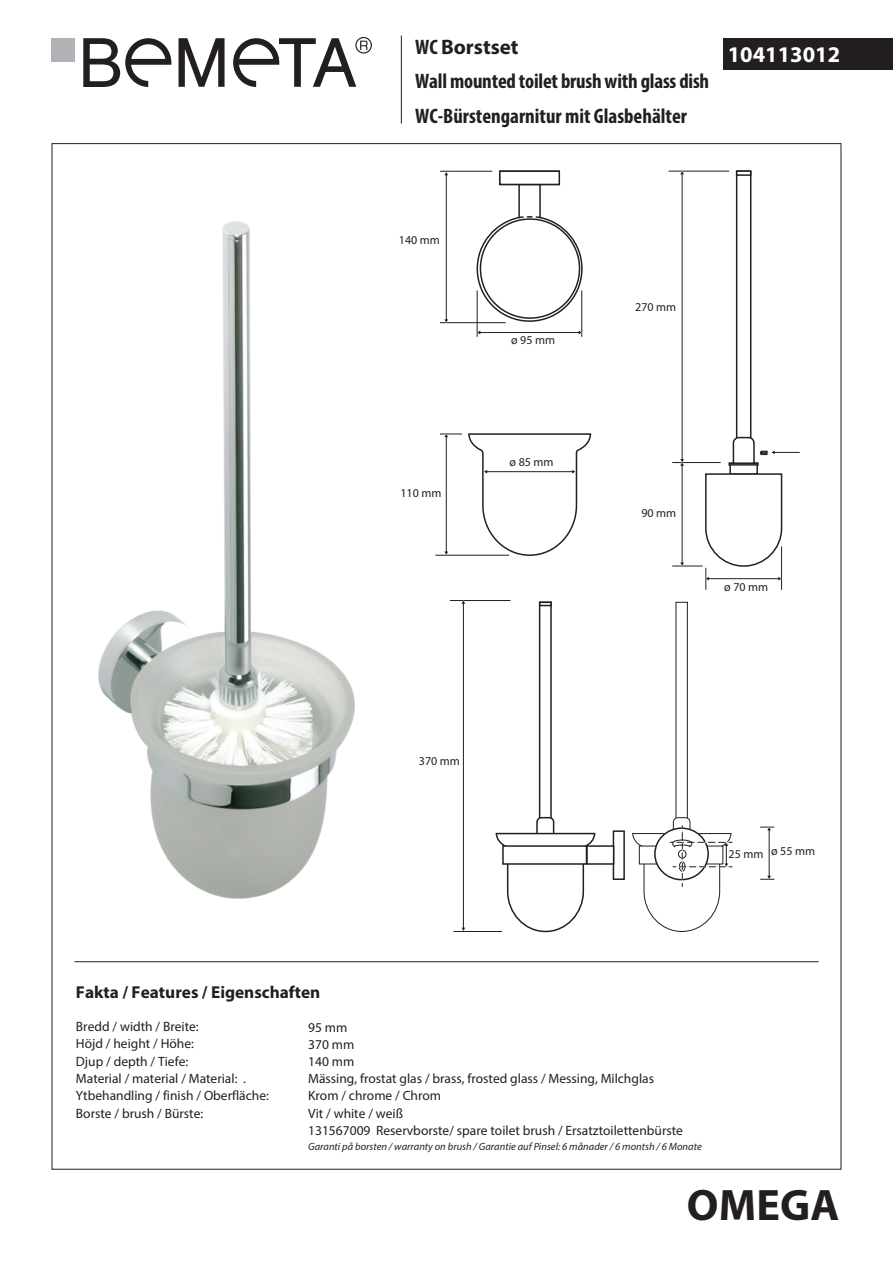
<style>
.page{position:relative;width:893px;height:1263px;background:#fff}
.page>*{position:absolute;margin:0;border:0;box-sizing:border-box;transform-origin:0 0}
.t1{font:700 44.25px "Myriad Pro";letter-spacing:.005em;color:#231f20}
.t2{font:700 22.5px "Myriad Pro";color:#fff}
.t3{font:700 condensed 21px/34px "Myriad Pro";letter-spacing:-.005em;color:#231f20}
.t4{font:700 17.25px "Myriad Pro";color:#231f20}
.t5{font:13.5px/17.1px "Myriad Pro";color:#231f20}
.t6{font:12px "Myriad Pro";color:#231f20}
.t7{font:italic 10.5px "Myriad Pro";color:#231f20}
.s1{font-stretch:normal}
</style>
<div class="page">
<div style="left:724px;top:38px;width:169px;height:32px;background:#231f20"></div>
<svg style="left:179px;top:38px;width:46px;height:49px"></svg>
<svg style="left:83px;top:38px;width:89px;height:49px"></svg>
<div style="left:51px;top:38px;width:24px;height:24px;background:#b1b2b6"></div>
<svg style="left:233px;top:37px;width:139px;height:50px"></svg>
<hr style="left:401px;top:36px;width:1px;height:88px;background:#231f20">
<hr style="left:668px;top:171px;width:61px;height:1px;background:#231f20">
<hr style="left:672px;top:462px;width:49px;height:1px;background:#231f20">
<hr style="left:672px;top:566px;width:31px;height:1px;background:#231f20">
<hr style="left:682px;top:174px;width:1px;height:286px;background:#231f20">
<hr style="left:450px;top:600px;width:60px;height:1px;background:#231f20">
<hr style="left:453px;top:931px;width:49px;height:1px;background:#231f20">
<hr style="left:463px;top:603px;width:1px;height:325px;background:#231f20">
<svg style="left:461px;top:600px;width:4px;height:4px"></svg>
<hr style="left:682px;top:465px;width:1px;height:98px;background:#231f20">
<svg style="left:680px;top:562px;width:4px;height:4px"></svg>
<svg style="left:680px;top:459px;width:4px;height:7px"></svg>
<div style="left:736px;top:170px;width:15px;height:294px;background:#fff;border:2px solid #231f20"></div>
<div style="left:729px;top:463px;width:29px;height:12px;background:#fff;border:2px solid #231f20"></div>
<svg style="left:728px;top:462px;width:31px;height:4px"></svg>
<svg style="left:736px;top:170px;width:15px;height:6px"></svg>
<svg style="left:705px;top:473px;width:78px;height:117px"></svg>
<svg style="left:732px;top:436px;width:68px;height:29px"></svg>
<hr style="left:440px;top:322px;width:66px;height:1px;background:#231f20">
<hr style="left:440px;top:171px;width:52px;height:1px;background:#231f20">
<hr style="left:446px;top:175px;width:1px;height:145px;background:#231f20">
<svg style="left:444px;top:319px;width:4px;height:4px"></svg>
<hr style="left:477px;top:290px;width:1px;height:47px;background:#231f20">
<svg style="left:476px;top:183px;width:107px;height:140px"></svg>
<div style="left:480px;top:219px;width:99px;height:99px;background:#fff;border-radius:50%"></div>
<div style="left:480px;top:218px;width:100px;height:101px;border:2px solid #231f20;border-radius:50%"></div>
<hr style="left:581px;top:290px;width:1px;height:47px;background:#231f20">
<hr style="left:480px;top:332px;width:99px;height:1px;background:#231f20">
<div style="left:499px;top:170px;width:61px;height:15px;background:#fff;border:2px solid #231f20"></div>
<hr style="left:435px;top:555px;width:74px;height:1px;background:#231f20">
<svg style="left:440px;top:433px;width:152px;height:123px"></svg>
<div style="left:539px;top:601px;width:13px;height:238px;background:#fff;border:2px solid #231f20"></div>
<svg style="left:539px;top:602px;width:13px;height:4px"></svg>
<div style="left:613px;top:830px;width:12px;height:50px;background:#fff;border:2px solid #231f20"></div>
<svg style="left:495px;top:816px;width:101px;height:117px"></svg>
<div style="left:586px;top:845px;width:28px;height:20px;background:#fff;border:2px solid #231f20"></div>
<div style="left:502px;top:845px;width:85px;height:20px;background:#fff;border:2px solid #231f20"></div>
<hr style="left:769px;top:830px;width:1px;height:46px;background:#231f20">
<svg style="left:760px;top:876px;width:14px;height:4px"></svg>
<svg style="left:760px;top:827px;width:14px;height:3px"></svg>
<svg style="left:632px;top:817px;width:100px;height:115px"></svg>
<hr style="left:74px;top:961px;width:745px;height:1px;background:#231f20">
<img style="left:98px;top:221px;width:257px;height:677px">
<h3 class="t3" style="left:415px;top:29px;width:295px">WC <span class="s1">Borstset<br></span>Wall mounted toilet brush with glass dish</h3>
<h3 class="t3" style="left:415px;top:99px;width:273px">WC-Bürstengarnitur mit Glasbehälter</h3>
<h2 class="t2" style="left:728px;top:40px;width:114px">104113012</h2>
<p class="t6" style="left:399px;top:233px;width:43px">140 mm</p>
<p class="t6" style="left:511px;top:333px;width:46px">ø 95 mm</p>
<p class="t6" style="left:635px;top:299px;width:43px">270 mm</p>
<p class="t6" style="left:400px;top:486px;width:43px">110 mm</p>
<p class="t6" style="left:510px;top:454px;width:46px">ø 85 mm</p>
<p class="t6" style="left:641px;top:505px;width:36px">90 mm</p>
<p class="t6" style="left:724px;top:580px;width:46px">ø 70 mm</p>
<p class="t6" style="left:419px;top:753px;width:43px">370 mm</p>
<p class="t6" style="left:729px;top:844px;width:88px">25 mm ø 55 mm</p>
<p class="t4" style="left:76px;top:981px;width:246px">Fakta / Features / Eigenschaften</p>
<p class="t5" style="left:76px;top:1018px;width:194px">Bredd / width / Breite:<br>Höjd / height / Höhe:<br>Djup / depth / Tiefe:<br>Material / material / Material: .<br>Ytbehandling / finish / Oberfläche:<br>Borste / brush / Bürste:</p>
<p class="t5" style="left:308px;top:1018px;width:376px">95 mm<br>370 mm<br>140 mm<br>Mässing, frostat glas / brass, frosted glass / Messing, Milchglas<br>Krom / chrome / Chrom<br>Vit / white / weiß<br>131567009 Reservborste/ spare toilet brush / Ersatztoilettenbürste</p>
<p class="t7" style="left:308px;top:1139px;width:395px">Garanti på borsten / warranty on brush / Garantie auf Pinsel: 6 månader / 6 montsh / 6 Monate</p>
<h1 class="t1" style="left:687px;top:1176px;width:154px">OMEGA</h1>
</div>
